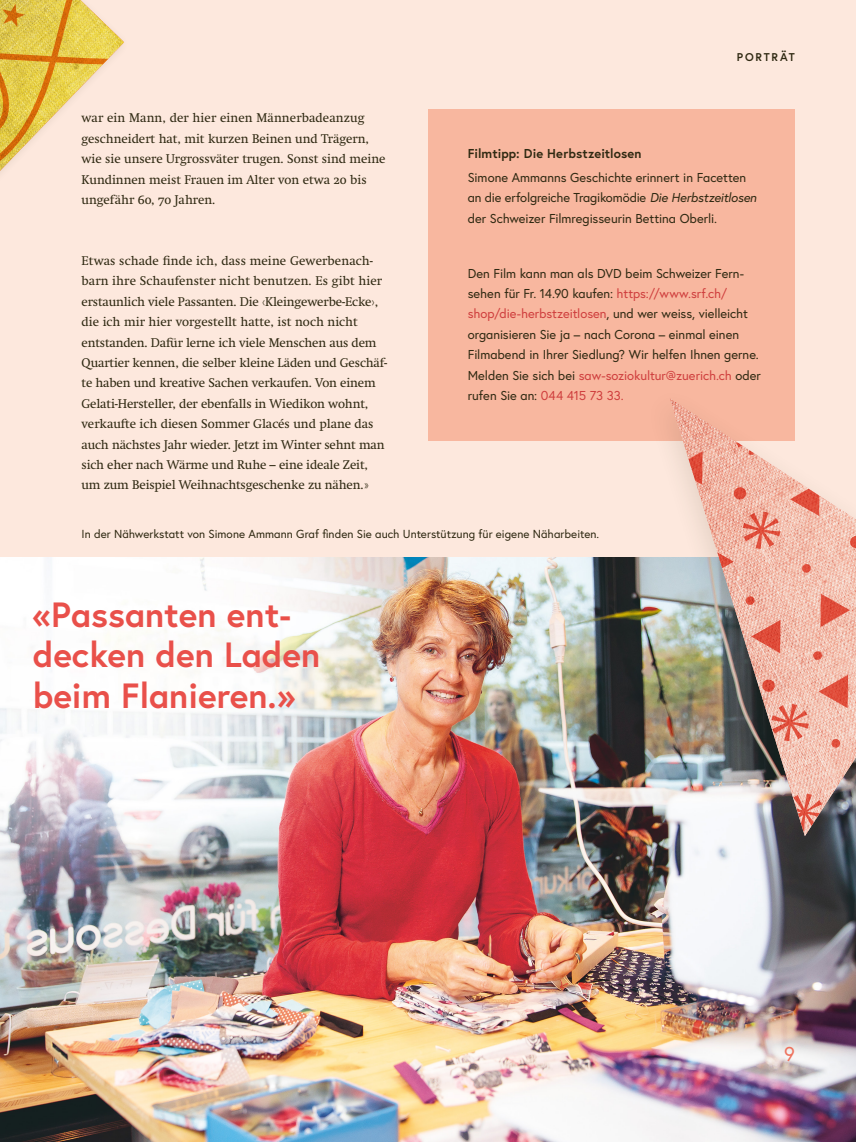
<style>
.page{position:relative;width:856px;height:1142px;background:#fff}
.page>*{position:absolute;margin:0;border:0;box-sizing:border-box;transform-origin:0 0}
.Übertitel_Kategorie{font:700 35px/40.6px "Europa";color:#e9504a}
.Pagina_Rechtsbündig{font:20px "Europa";color:#ee735e}
.Fliesstext__optimum{font:12.88px/20.4px "Swift Neue LT Pro";letter-spacing:-.01em;color:#2f2912}
.Fliesstext_Box{font:12.88px/20.4px "Europa";letter-spacing:-.005em;color:#2f2912}
.Untertitel_Box{font:700 12.88px "Europa";letter-spacing:.005em;color:#2f2912}
.Legende_Neu___oben{font:11.62px "Europa";color:#2f2912}
.Rubrik_Spitzmarke_Re{font:700 11.25px "Europa";letter-spacing:.16em;color:#2f2912}
.s1{font-style:italic}
.s2{color:#cf3f3e}
</style>
<div class="page">
<div style="left:0;top:0;width:856px;height:1141px;background:#fde8dd"></div>
<img style="left:0;top:557px;width:856px;height:584px">
<div style="left:428px;top:109px;width:366px;height:331px;background:#f8b79f"></div>
<svg style="left:0;top:0;width:124px;height:171px"></svg>
<div style="left:643px;top:383px;width:213px;height:478px;background:#2f2912;opacity:.12"></div>
<img style="left:670px;top:398px;width:186px;height:437px">
<p class="Fliesstext__optimum" style="left:81px;top:108px;width:306px">war ein Mann, der hier einen Männerbadeanzug geschneidert hat, mit kurzen Beinen und Trägern, wie sie unsere Urgrossväter trugen. Sonst sind meine Kundinnen meist Frauen im Alter von etwa 20 bis ungefähr 60, 70 Jahren.</p>
<p class="Fliesstext__optimum" style="left:81px;top:250px;width:307px">Etwas schade finde ich, dass meine Gewerbenach&shy;barn ihre Schaufenster nicht benutzen. Es gibt hier erstaunlich viele Passanten. Die ‹Kleingewerbe-Ecke›, die ich mir hier vorgestellt hatte, ist noch nicht entstanden. Dafür lerne ich viele Menschen aus dem Quartier kennen, die selber kleine Läden und Geschäf&shy;te haben und kreative Sachen verkaufen. Von einem Gelati--Hersteller, der ebenfalls in Wiedikon wohnt, verkaufte ich diesen Sommer Glacés und plane das auch nächstes Jahr wieder. Jetzt im Winter sehnt man sich eher nach Wärme und Ruhe – eine ideale Zeit, um zum Beispiel Weihnachtsgeschenke zu nähen.»</p>
<p class="Rubrik_Spitzmarke_Re" style="left:737px;top:50px;width:59px">PORTRÄT</p>
<p class="Untertitel_Box" style="left:468px;top:144px;width:175px">Filmtipp: Die Herbstzeitlosen</p>
<p class="Fliesstext_Box" style="left:468px;top:167px;width:290px">Simone Ammanns Geschichte erinnert in Facetten an die erfolgreiche Tragikomödie <span class="s1">Die Herbstzeitlosen </span>der Schweizer Filmregisseurin Bettina Oberli.</p>
<p class="Fliesstext_Box" style="left:468px;top:262px;width:295px">Den Film kann man als DVD beim Schweizer Fern&shy;sehen für Fr. 14.90 kaufen: <span class="s2">https://www.srf.ch/ shop/die-herbstzeitlosen</span>, und wer weiss, vielleicht organisieren Sie ja – nach Corona – einmal einen Filmabend in Ihrer Siedlung? Wir helfen Ihnen gerne.<br>Melden Sie sich bei <span class="s2">saw-soziokultur@zuerich.ch</span> oder rufen Sie an: <span class="s2">044 415 73 33.</span></p>
<p class="Legende_Neu___oben" style="left:81px;top:526px;width:519px">In der Nähwerkstatt von Simone Ammann Graf finden Sie auch Unterstützung für eigene Näharbeiten.</p>
<p class="Übertitel_Kategorie" style="left:33px;top:593px;width:289px">«Passanten ent&shy;decken den Laden beim Flanieren.»</p>
<p class="Pagina_Rechtsbündig" style="left:784px;top:1040px;width:12px">9</p>
</div>
